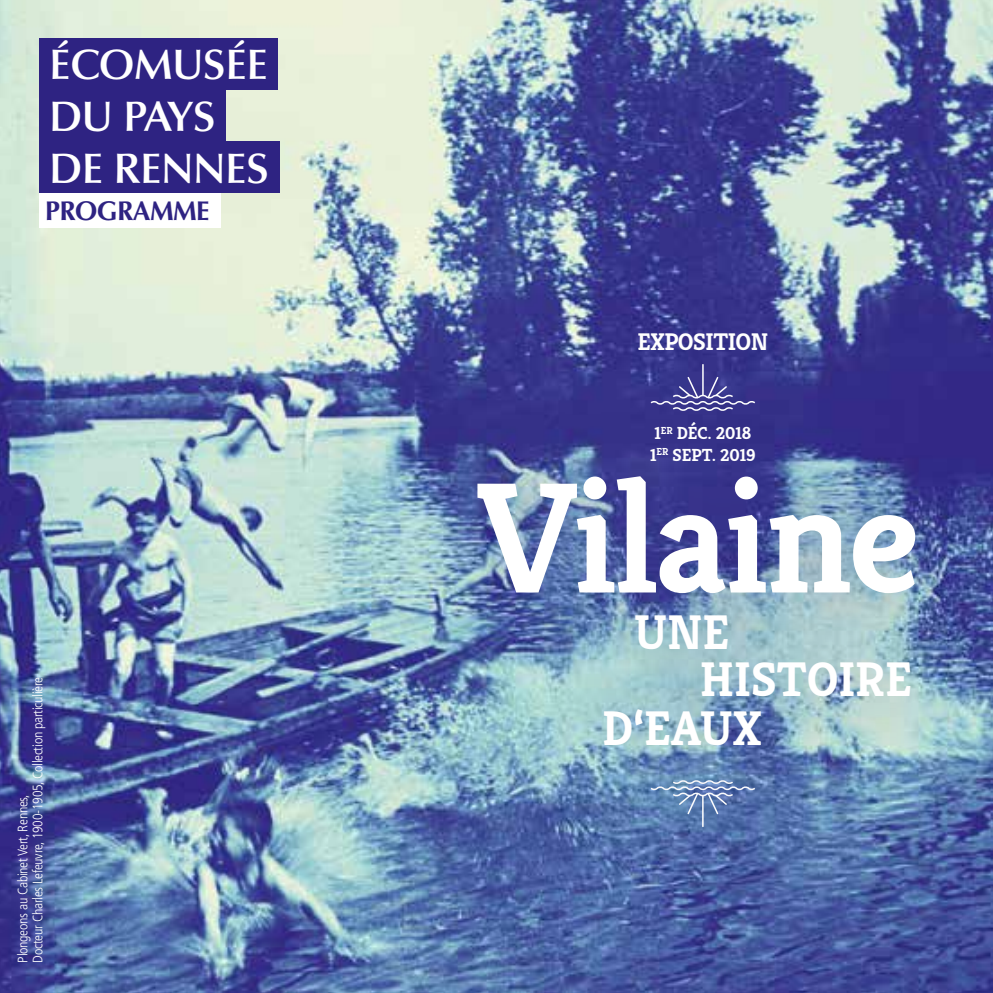
<style>
.page{position:relative;width:993px;height:993px;background:#fff}
.page>*{position:absolute;margin:0;border:0;box-sizing:border-box;transform-origin:0 0}
.t1{font:700 157.5px "Kreon";letter-spacing:-.025em;color:#fff}
.t2{font:700 48.75px "Kreon";color:#fff}
.t3{font:600 42.75px/51.5px "Optima LT Std";letter-spacing:-.01em;color:#fff}
.t4{font:700 27px "Optima LT Std";letter-spacing:-.02em;color:#2e2382}
.t5{font:700 24px "Kreon";letter-spacing:-.02em;color:#fff}
.t6{font:700 17.5px/21.2px "Kreon";color:#fff}
.t7{font:300 condensed 13.75px/15px "Frutiger";letter-spacing:-.02em;color:#fff}
</style>
<div class="page">
<img style="left:0;top:0;width:992px;height:992px">
<div style="left:39px;top:193px;width:181px;height:35px;background:#fff"></div>
<div style="left:39px;top:38px;width:239px;height:51px;background:#2e2382"></div>
<div style="left:39px;top:89px;width:187px;height:52px;background:#2e2382"></div>
<div style="left:39px;top:141px;width:240px;height:52px;background:#2e2382"></div>
<svg style="left:648px;top:363px;width:108px;height:38px;background:#434192"></svg>
<svg style="left:648px;top:823px;width:108px;height:4px"></svg>
<div style="left:404px;top:401px;width:586px;height:422px;background:#2e2382;opacity:.5"></div>
<h3 class="t3" style="left:49px;top:40px;width:221px">ÉCOMUSÉE<br>DU PAYS<br>DE RENNES</h3>
<h3 class="t4" style="left:45px;top:195px;width:166px">PROGRAMME</h3>
<p class="t7" style="left:15px;top:962px;width:287px;rotate:-90deg">Plongeons au Cabinet Vert, Rennes,<br>Docteur Charles Lefeuvre, 1900-1905, Collection particulière</p>
<h3 class="t5" style="left:637px;top:327px;width:132px">EXPOSITION</h3>
<p class="t6" style="left:649px;top:422px;width:107px">1<sup>ER</sup> DÉC. 2018<br>1<sup>ER</sup> SEPT. 2019</p>
<h1 class="t1" style="left:476px;top:439px;width:444px">Vilaine</h1>
<h2 class="t2" style="left:634px;top:601px;width:97px">UNE</h2>
<h2 class="t2" style="left:699px;top:648px;width:214px">HISTOIRE</h2>
<h2 class="t2" style="left:602px;top:697px;width:161px">D‘EAUX</h2>
</div>
